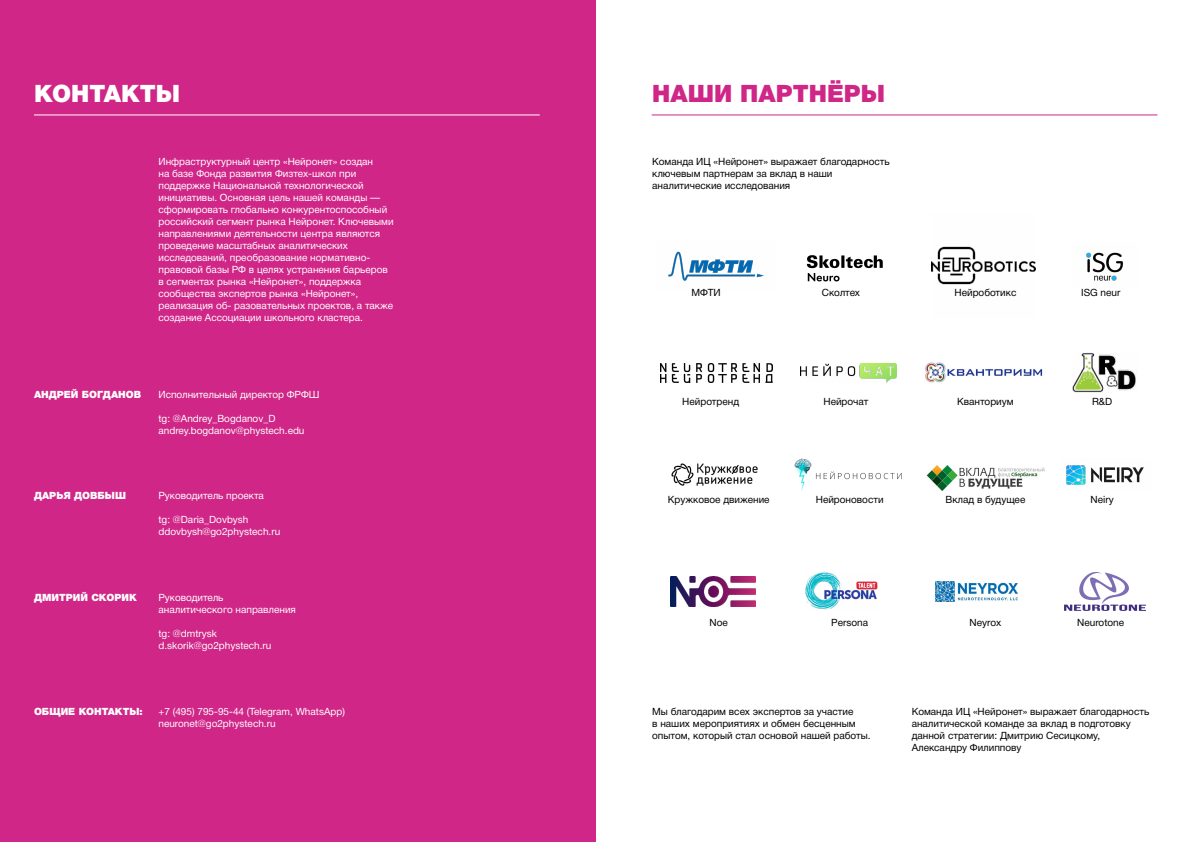
<style>
.page{position:relative;width:1191px;height:842px;background:#fff}
.page>*{position:absolute;margin:0;border:0;box-sizing:border-box;transform-origin:0 0}
.t1{font:900 24px "Helvetica Neue Cyr";color:#cf2687}
.t2{font:900 24px "Helvetica Neue Cyr";color:#fff}
.t3{font:10px/12px "Helvetica Neue Cyr";color:#fff}
.t4{font:10px/12px "Helvetica Neue Cyr";color:#000}
.t5{font:900 10px "Helvetica Neue Cyr";color:#fff}
</style>
<div class="page">
<div style="left:0;top:0;width:595px;height:842px;background:#cf2687"></div>
<hr style="left:34px;top:114px;width:506px;height:1px;background:#fff">
<hr style="left:651px;top:114px;width:506px;height:1px;background:#cf2687">
<img style="left:660px;top:363px;width:112px;height:19px">
<img style="left:925px;top:362px;width:118px;height:21px">
<img style="left:672px;top:463px;width:85px;height:23px">
<img style="left:668px;top:251px;width:96px;height:30px">
<img style="left:1066px;top:465px;width:78px;height:20px">
<img style="left:794px;top:458px;width:108px;height:33px">
<img style="left:936px;top:581px;width:81px;height:20px">
<img style="left:1064px;top:572px;width:81px;height:38px">
<img style="left:800px;top:363px;width:96px;height:19px">
<img style="left:926px;top:465px;width:119px;height:26px">
<img style="left:806px;top:255px;width:77px;height:27px">
<img style="left:1086px;top:252px;width:37px;height:29px">
<img style="left:1072px;top:353px;width:64px;height:40px">
<img style="left:670px;top:576px;width:85px;height:30px">
<img style="left:805px;top:572px;width:72px;height:38px">
<img style="left:931px;top:246px;width:105px;height:39px">
<h1 class="t2" style="left:34px;top:80px;width:147px">КОНТАКТЫ</h1>
<p class="t3" style="left:158px;top:155px;width:237px">Инфраструктурный центр «Ней ронет» создан<br>на базе Фонда развития Физтех-школ при поддержке Национальной технологической инициативы. Основная цель нашей команды — сформировать глобально конкурентоспособный российский сегмент рынка Ней ронет. Ключевыми направлениями деятельности центра являются проведение масштабных аналитических исследований , преобразование нормативно&shy;правовой базы РФ в целях устранения барьеров в сегментах рынка «Ней ронет», поддержка сообщества экспертов рынка «Ней ронет», реализация об- разовательных проектов, а также создание Ассоциации школьного кластера.</p>
<p class="t5" style="left:34px;top:389px;width:109px">АНДРЕЙ БОГДАНОВ</p>
<p class="t3" style="left:158px;top:389px;width:163px">Исполнительный директор ФРФШ</p>
<p class="t3" style="left:158px;top:413px;width:148px">tg: @Andrey_Bogdanov_D andrey.bogdanov@phystech.edu</p>
<p class="t5" style="left:34px;top:490px;width:93px">ДАРЬЯ ДОВБЫШ</p>
<p class="t3" style="left:158px;top:490px;width:107px">Руководитель проекта</p>
<p class="t3" style="left:158px;top:514px;width:123px">tg: @Daria_Dovbysh ddovbysh@go2phystech.ru</p>
<p class="t5" style="left:34px;top:592px;width:104px">ДМИТРИЙ СКОРИК</p>
<p class="t3" style="left:158px;top:592px;width:139px">Руководитель аналитического направления</p>
<p class="t3" style="left:158px;top:628px;width:115px">tg: @dmtrysk d.skorik@go2phystech.ru</p>
<p class="t5" style="left:34px;top:705px;width:110px">ОБЩИЕ КОНТАКТЫ:</p>
<p class="t3" style="left:158px;top:705px;width:188px">+7 (495) 795-95-44 (Telegram, WhatsApp) neuronet@go2phystech.ru</p>
<h1 class="t1" style="left:652px;top:80px;width:234px">НАШИ ПАРТНЁРЫ</h1>
<p class="t4" style="left:652px;top:155px;width:239px">Команда ИЦ «Нейронет» выражает благодарность ключевым партнерам за вклад в наши аналитические исследования</p>
<p class="t4" style="left:691px;top:286px;width:31px">МФТИ</p>
<p class="t4" style="left:822px;top:286px;width:40px">Сколтех</p>
<p class="t4" style="left:954px;top:286px;width:63px">Нейроботикс</p>
<p class="t4" style="left:1081px;top:286px;width:41px">ISG neur</p>
<p class="t4" style="left:682px;top:395px;width:58px">Нейротренд</p>
<p class="t4" style="left:823px;top:395px;width:47px">Нейрочат</p>
<p class="t4" style="left:957px;top:395px;width:58px">Кванториум</p>
<p class="t4" style="left:1092px;top:395px;width:22px">R&amp;D</p>
<p class="t4" style="left:668px;top:494px;width:103px">Кружковое движение</p>
<p class="t4" style="left:815px;top:494px;width:69px">Нейроновости</p>
<p class="t4" style="left:945px;top:494px;width:81px">Вклад в будущее</p>
<p class="t4" style="left:1090px;top:494px;width:25px">Neiry</p>
<p class="t4" style="left:709px;top:616px;width:20px">Noe</p>
<p class="t4" style="left:831px;top:616px;width:38px">Persona</p>
<p class="t4" style="left:969px;top:616px;width:33px">Neyrox</p>
<p class="t4" style="left:1077px;top:616px;width:48px">Neurotone</p>
<p class="t4" style="left:652px;top:705px;width:220px">Мы благодарим всех экспертов за участие<br>в наших мероприятиях и обмен бесценным опытом, который стал основой нашей работы.</p>
<p class="t4" style="left:911px;top:705px;width:239px">Команда ИЦ «Нейронет» выражает благодарность аналитической команде за вклад в подготовку данной стратегии: Дмитрию Сесицкому, Александру Филиппову</p>
</div>
